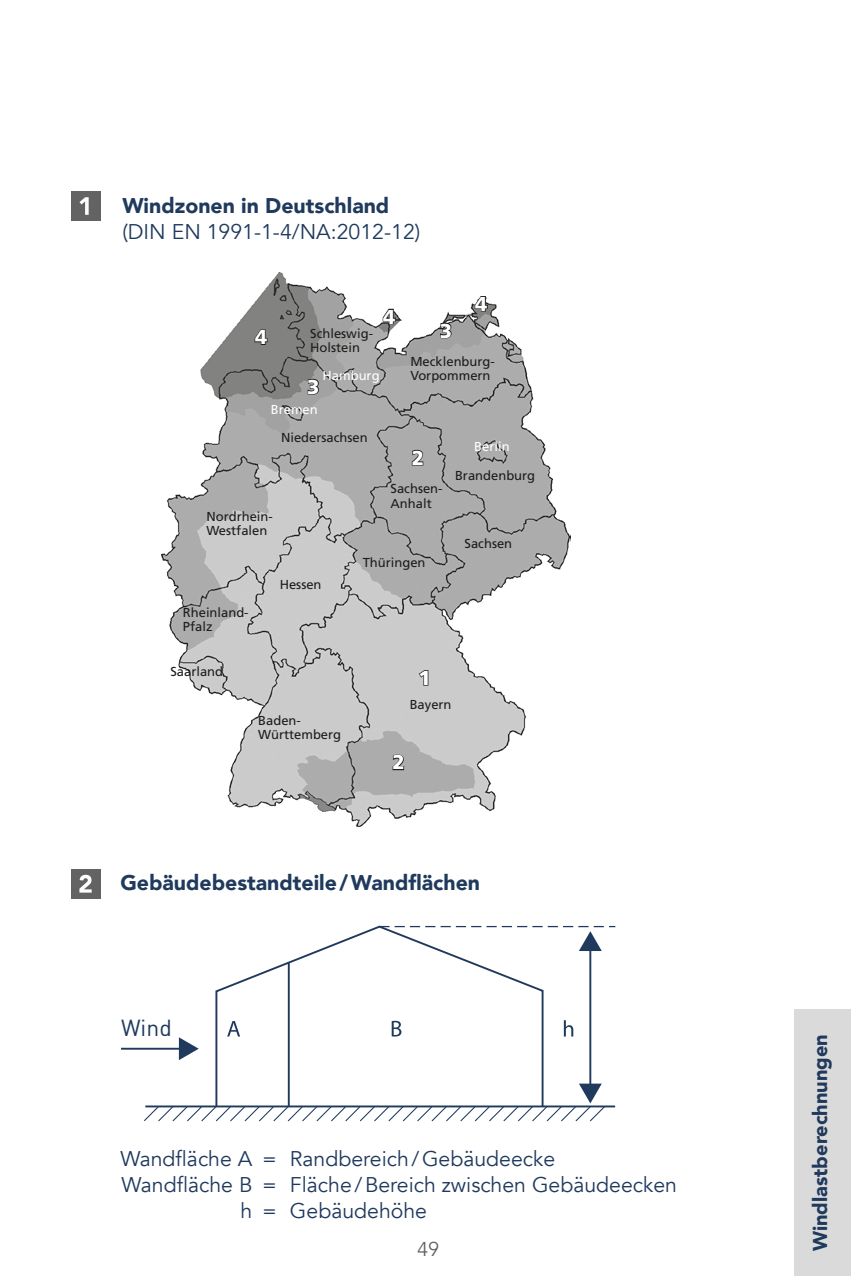
<style>
.page{position:relative;width:851px;height:1276px;background:#fff}
.page>*{position:absolute;margin:0;border:0;box-sizing:border-box;transform-origin:0 0}
.t1{font:23px "DIN";color:#203a5d}
.t2{font:21.25px "Avenir";color:#203a5d}
.t3{font:900 21.25px "Avenir";color:#203a5d}
.t4{font:900 20px "Avenir";color:#203a5d}
.t5{font:900 20px "Frutiger LT Std";color:#fff}
.t6{font:20px "Avenir";color:#646363}
.t7{font:13px/14.2px "Frutiger LT Std";color:#1d1d1b}
.t8{font:13px "Frutiger LT Std";color:#fff}
</style>
<div class="page">
<hr style="left:145px;top:1105px;width:470px;height:2px;background:#203a5d">
<svg style="left:215px;top:925px;width:329px;height:158px"></svg>
<hr style="left:288px;top:962px;width:2px;height:145px;background:#203a5d">
<hr style="left:589px;top:947px;width:2px;height:140px;background:#203a5d">
<svg style="left:379px;top:926px;width:236px;height:25px"></svg>
<svg style="left:144px;top:1083px;width:462px;height:39px"></svg>
<svg style="left:227px;top:1021px;width:13px;height:15px"></svg>
<svg style="left:391px;top:1020px;width:10px;height:16px"></svg>
<svg style="left:563px;top:1020px;width:10px;height:16px"></svg>
<hr style="left:121px;top:1047px;width:61px;height:2px;background:#203a5d">
<svg style="left:179px;top:1037px;width:20px;height:23px"></svg>
<div style="left:71px;top:191px;width:29px;height:30px;background:#646363"></div>
<svg style="left:79px;top:197px;width:10px;height:18px"></svg>
<div style="left:71px;top:869px;width:29px;height:29px;background:#646363"></div>
<svg style="left:79px;top:875px;width:13px;height:17px"></svg>
<img style="left:161px;top:272px;width:409px;height:554px">
<svg style="left:254px;top:328px;width:14px;height:18px"></svg>
<svg style="left:439px;top:322px;width:13px;height:17px"></svg>
<svg style="left:306px;top:378px;width:14px;height:17px"></svg>
<svg style="left:411px;top:449px;width:13px;height:17px"></svg>
<svg style="left:417px;top:669px;width:12px;height:17px"></svg>
<svg style="left:392px;top:754px;width:13px;height:17px"></svg>
<svg style="left:382px;top:307px;width:14px;height:18px"></svg>
<svg style="left:474px;top:295px;width:14px;height:17px"></svg>
<div style="left:794px;top:1009px;width:56px;height:267px;background:#dadada"></div>
<h2 class="t3" style="left:122px;top:187px;width:268px">Windzonen in Deutschland</h2>
<h2 class="t2" style="left:122px;top:219px;width:299px">(DIN EN 1991-1-4/NA:2012-12)</h2>
<h3 class="t5" style="left:475px;top:292px;width:14px">4</h3>
<h3 class="t5" style="left:383px;top:304px;width:14px">4</h3>
<h3 class="t5" style="left:255px;top:325px;width:14px">4</h3>
<h3 class="t5" style="left:439px;top:318px;width:14px">3</h3>
<h3 class="t5" style="left:307px;top:375px;width:14px">3</h3>
<p class="t7" style="left:310px;top:326px;width:64px">Schleswig-<br>Holstein</p>
<p class="t7" style="left:410px;top:355px;width:86px">Mecklenburg-<br>Vorpommern</p>
<p class="t8" style="left:322px;top:367px;width:59px">Hamburg</p>
<p class="t8" style="left:271px;top:402px;width:48px">Bremen</p>
<p class="t7" style="left:281px;top:431px;width:88px">Niedersachsen</p>
<p class="t7" style="left:206px;top:510px;width:68px">Nordrhein-<br>Westfalen</p>
<h3 class="t5" style="left:411px;top:446px;width:14px">2</h3>
<p class="t7" style="left:390px;top:482px;width:53px">Sachsen-<br>Anhalt</p>
<p class="t7" style="left:183px;top:605px;width:67px">Rheinland-<br>Pfalz</p>
<p class="t7" style="left:280px;top:578px;width:43px">Hessen</p>
<p class="t7" style="left:363px;top:555px;width:64px">Thüringen</p>
<p class="t7" style="left:170px;top:664px;width:54px">Saarland</p>
<h3 class="t5" style="left:418px;top:666px;width:14px">1</h3>
<p class="t8" style="left:474px;top:439px;width:37px">Berlin</p>
<p class="t7" style="left:455px;top:468px;width:82px">Brandenburg</p>
<p class="t7" style="left:464px;top:536px;width:49px">Sachsen</p>
<p class="t7" style="left:258px;top:713px;width:84px">Baden-<br>Württemberg</p>
<p class="t7" style="left:409px;top:697px;width:43px">Bayern</p>
<h3 class="t5" style="left:392px;top:750px;width:14px">2</h3>
<h2 class="t3" style="left:120px;top:864px;width:361px">Gebäudebestandteile/Wandflächen</h2>
<h1 class="t1" style="left:121px;top:1013px;width:52px">Wind</h1>
<h2 class="t2" style="left:120px;top:1145px;width:436px">Wandfläche A = Randbereich/Gebäudeecke</h2>
<h2 class="t2" style="left:122px;top:1172px;width:557px">Wandfläche B = Fläche/Bereich zwischen Gebäudeecken</h2>
<h2 class="t2" style="left:240px;top:1198px;width:188px">h = Gebäudehöhe</h2>
<h3 class="t6" style="left:417px;top:1236px;width:24px">49</h3>
<h3 class="t4" style="left:803px;top:1251px;width:219px;rotate:-90deg">Windlastberechnungen</h3>
</div>
